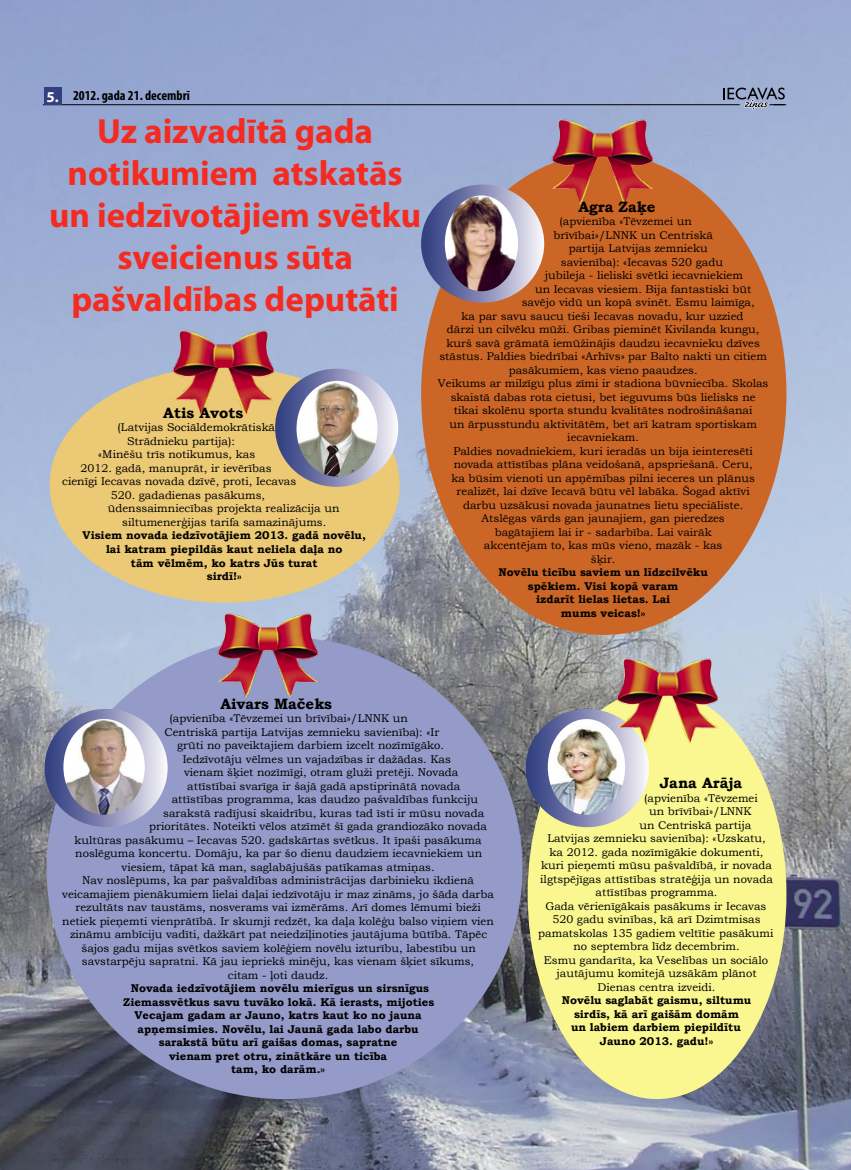
<style>
.page{position:relative;width:851px;height:1170px;background:#fff}
.page>*{position:absolute;margin:0;border:0;box-sizing:border-box;transform-origin:0 0}
.t1{font:700 35px/42px "Myriad Pro";color:#f42b21;text-align:center}
.t2{font:700 15px/18px "Bookman Old Style";color:#000;text-align:center}
.t3{font:700 condensed 13.75px "Myriad Pro";color:#000}
.t4{font:11.25px/13.5px "Bookman Old Style";color:#000;text-align:center}
.t5{font:700 11.25px/13.5px "Bookman Old Style";color:#000;text-align:center}
.s1{font-stretch:normal;font-size:15px;color:#fff}
</style>
<div class="page">
<img style="left:0;top:0;width:850px;height:1169px">
<hr style="left:44px;top:104px;width:695px;height:1px;background:#000">
<div style="left:44px;top:87px;width:17px;height:18px;background:#333f7f"></div>
<svg style="left:723px;top:88px;width:63px;height:22px"></svg>
<div style="left:50px;top:367px;width:349px;height:235px;background:#ebc975;border-radius:50%"></div>
<svg style="left:275px;top:368px;width:123px;height:119px;background:#8e93b8"></svg>
<img style="left:296px;top:381px;width:81px;height:95px;border-radius:50%">
<img style="left:172px;top:321px;width:103px;height:95px">
<div style="left:421px;top:153px;width:365px;height:482px;background:#cc6627;border-radius:50%"></div>
<svg style="left:421px;top:184px;width:123px;height:119px;background:#8f93b9"></svg>
<img style="left:445px;top:195px;width:73px;height:96px;border-radius:50%">
<img style="left:550px;top:110px;width:104px;height:95px">
<div style="left:46px;top:637px;width:476px;height:461px;background:#959bc8;border-radius:50%"></div>
<svg style="left:44px;top:708px;width:124px;height:119px;background:#9296bb"></svg>
<img style="left:63px;top:719px;width:82px;height:95px;border-radius:50%">
<img style="left:216px;top:603px;width:104px;height:95px">
<div style="left:527px;top:689px;width:259px;height:409px;background:#faf790;border-radius:50%"></div>
<svg style="left:525px;top:709px;width:123px;height:118px;background:#858bb3"></svg>
<img style="left:547px;top:719px;width:78px;height:95px;border-radius:50%">
<img style="left:615px;top:648px;width:104px;height:104px">
<p class="t3" style="left:55px;top:87px;width:136px"><span class="s1">.</span> 2012. gada 21. decembrī</p>
<h1 class="t1" style="left:49px;top:109px;width:373px">Uz aizvadītā gada notikumiem atskatās un iedzīvotājiem svētku sveicienus sūta pašvaldības deputāti</h1>
<h2 class="t2" style="left:163px;top:403px;width:81px">Atis Avots</h2>
<p class="t4" style="left:117px;top:421px;width:159px">(Latvijas Sociāldemokrātiskā</p>
<p class="t4" style="left:127px;top:434px;width:109px">Strādnieku partija):</p>
<p class="t4" style="left:98px;top:448px;width:158px">«Minēšu trīs notikumus, kas</p>
<p class="t4" style="left:80px;top:461px;width:193px">2012. gadā, manuprāt, ir ievērības</p>
<p class="t4" style="left:62px;top:475px;width:235px">cienīgi Iecavas novada dzīvē, proti, Iecavas</p>
<p class="t4" style="left:111px;top:488px;width:156px">520. gadadienas pasākums,</p>
<p class="t4" style="left:108px;top:502px;width:233px">ūdenssaimniecības projekta realizācija un</p>
<p class="t4" style="left:122px;top:515px;width:206px">siltumenerģijas tarifa samazinājums.</p>
<p class="t5" style="left:83px;top:528px;width:285px">Visiem novada iedzīvotājiem 2013. gadā novēlu, lai katram piepildās kaut neliela daļa no<br>tām vēlmēm, ko katrs Jūs turat<br>sirdī!»</p>
<h2 class="t2" style="left:578px;top:197px;width:79px">Agra Zaķe</h2>
<p class="t4" style="left:559px;top:214px;width:134px">(apvienība «Tēvzemei un</p>
<p class="t4" style="left:553px;top:228px;width:161px">brīvībai»/LNNK un Centriskā</p>
<p class="t4" style="left:568px;top:241px;width:140px">partija Latvijas zemnieku</p>
<p class="t4" style="left:561px;top:255px;width:163px">savienība): «Iecavas 520 gadu</p>
<p class="t4" style="left:544px;top:268px;width:200px">jubileja - lieliski svētki iecavniekiem</p>
<p class="t4" style="left:535px;top:282px;width:218px">un Iecavas viesiem. Bija fantastiski būt</p>
<p class="t4" style="left:521px;top:295px;width:234px">savējo vidū un kopā svinēt. Esmu laimīga,</p>
<p class="t4" style="left:461px;top:309px;width:283px">ka par savu saucu tieši Iecavas novadu, kur uzzied</p>
<p class="t4" style="left:447px;top:322px;width:314px">dārzi un cilvēku mūži. Gribas pieminēt Kivilanda kungu,</p>
<p class="t4" style="left:446px;top:336px;width:315px">kurš savā grāmatā iemūžinājis daudzu iecavnieku dzīves</p>
<p class="t4" style="left:439px;top:349px;width:329px">stāstus. Paldies biedrībai «Arhīvs» par Balto nakti un citiem</p>
<p class="t4" style="left:508px;top:363px;width:190px">pasākumiem, kas vieno paaudzes.</p>
<p class="t4" style="left:438px;top:376px;width:332px">Veikums ar milzīgu plus zīmi ir stadiona būvniecība. Skolas</p>
<p class="t4" style="left:450px;top:390px;width:306px">skaistā dabas rota cietusi, bet ieguvums būs lielisks ne</p>
<p class="t4" style="left:454px;top:403px;width:300px">tikai skolēnu sporta stundu kvalitātes nodrošināšanai</p>
<p class="t4" style="left:449px;top:417px;width:309px">un ārpusstundu aktivitātēm, bet arī katram sportiskam</p>
<p class="t4" style="left:567px;top:430px;width:73px">iecavniekam.</p>
<p class="t4" style="left:453px;top:444px;width:301px">Paldies novadniekiem, kuri ieradās un bija ieinteresēti</p>
<p class="t4" style="left:453px;top:457px;width:300px">novada attīstības plāna veidošanā, apspriešanā. Ceru,</p>
<p class="t4" style="left:451px;top:471px;width:305px">ka būsim vienoti un apņēmības pilni ieceres un plānus</p>
<p class="t4" style="left:456px;top:484px;width:294px">realizēt, lai dzīve Iecavā būtu vēl labāka. Šogad aktīvi</p>
<p class="t4" style="left:463px;top:498px;width:282px">darbu uzsākusi novada jaunatnes lietu speciāliste.</p>
<p class="t4" style="left:481px;top:511px;width:244px">Atslēgas vārds gan jaunajiem, gan pieredzes</p>
<p class="t4" style="left:494px;top:525px;width:218px">bagātajiem lai ir - sadarbība. Lai vairāk</p>
<p class="t4" style="left:484px;top:538px;width:240px">akcentējam to, kas mūs vieno, mazāk - kas</p>
<p class="t4" style="left:590px;top:552px;width:26px">šķir.</p>
<p class="t5" style="left:498px;top:565px;width:211px">Novēlu ticību saviem un līdzcilvēku spēkiem. Visi kopā varam<br>izdarīt lielas lietas. Lai<br>mums veicas!»</p>
<h2 class="t2" style="left:220px;top:694px;width:113px">Aivars Mačeks</h2>
<p class="t4" style="left:169px;top:711px;width:240px">(apvienība «Tēvzemei un brīvībai»/LNNK un</p>
<p class="t4" style="left:164px;top:725px;width:276px">Centriskā partija Latvijas zemnieku savienība): «Ir</p>
<p class="t4" style="left:177px;top:738px;width:268px">grūti no paveiktajiem darbiem izcelt nozīmīgāko.</p>
<p class="t4" style="left:183px;top:752px;width:269px">Iedzīvotāju vēlmes un vajadzības ir dažādas. Kas</p>
<p class="t4" style="left:184px;top:765px;width:276px">vienam šķiet nozīmīgi, otram gluži pretēji. Novada</p>
<p class="t4" style="left:187px;top:779px;width:274px">attīstībai svarīga ir šajā gadā apstiprinātā novada</p>
<p class="t4" style="left:172px;top:792px;width:308px">attīstības programma, kas daudzo pašvaldības funkciju</p>
<p class="t4" style="left:163px;top:806px;width:322px">sarakstā radījusi skaidrību, kuras tad īsti ir mūsu novada</p>
<p class="t4" style="left:149px;top:819px;width:339px">prioritātes. Noteikti vēlos atzīmēt šī gada grandiozāko novada</p>
<p class="t4" style="left:74px;top:833px;width:409px">kultūras pasākumu – Iecavas 520. gadskārtas svētkus. It īpaši pasākuma</p>
<p class="t4" style="left:75px;top:846px;width:408px">noslēguma koncertu. Domāju, ka par šo dienu daudziem iecavniekiem un</p>
<p class="t4" style="left:121px;top:860px;width:314px">viesiem, tāpat kā man, saglabājušās patīkamas atmiņas.</p>
<p class="t4" style="left:82px;top:873px;width:393px">Nav noslēpums, ka par pašvaldības administrācijas darbinieku ikdienā</p>
<p class="t4" style="left:62px;top:887px;width:433px">veicamajiem pienākumiem lielai daļai iedzīvotāju ir maz zināms, jo šāda darba</p>
<p class="t4" style="left:75px;top:900px;width:406px">rezultāts nav taustāms, nosverams vai izmērāms. Arī domes lēmumi bieži</p>
<p class="t4" style="left:62px;top:914px;width:433px">netiek pieņemti vienprātībā. Ir skumji redzēt, ka daļa kolēģu balso viņiem vien</p>
<p class="t4" style="left:70px;top:927px;width:418px">zināmu ambīciju vadīti, dažkārt pat neiedziļinoties jautājuma būtībā. Tāpēc</p>
<p class="t4" style="left:81px;top:941px;width:396px">šajos gadu mijas svētkos saviem kolēģiem novēlu izturību, labestību un</p>
<p class="t4" style="left:82px;top:954px;width:393px">savstarpēju sapratni. Kā jau iepriekš minēju, kas vienam šķiet sīkums,</p>
<p class="t4" style="left:228px;top:968px;width:102px">citam - ļoti daudz.</p>
<p class="t5" style="left:123px;top:981px;width:312px">Novada iedzīvotājiem novēlu mierīgus un sirsnīgus Ziemassvētkus savu tuvāko lokā. Kā ierasts, mijoties Vecajam gadam ar Jauno, katrs kaut ko no jauna apņemsimies. Novēlu, lai Jaunā gada labo darbu sarakstā būtu arī gaišas domas, sapratne<br>vienam pret otru, zinātkāre un ticība<br>tam, ko darām.»</p>
<h2 class="t2" style="left:393px;top:842px;width:58px">Astrīda<br>Vītola</h2>
<p class="t4" style="left:379px;top:878px;width:86px">(Vienotība): «Nozīmīgākais darbs, kas tika veikts šajā gadā, ir novada attīstības stratēģijas</p>
<p class="t4" style="left:384px;top:986px;width:71px">programmas</p>
<p class="t4" style="left:392px;top:999px;width:45px">izstrāde</p>
<p class="t4" style="left:131px;top:1013px;width:295px">un apstiprināšana. Tie ir dokumenti, kuri turpmākos</p>
<p class="t4" style="left:145px;top:1026px;width:269px">gadus noteiks novada attīstības virzienus, kā arī</p>
<p class="t4" style="left:158px;top:1040px;width:241px">veidus, atbildīgos un finanšu avotus mērķu</p>
<p class="t4" style="left:174px;top:1053px;width:210px">sasniegšanai. Tāpat nozīmīgs lēmums</p>
<h2 class="t2" style="left:659px;top:773px;width:84px">Jana Arāja</h2>
<p class="t4" style="left:644px;top:791px;width:115px">(apvienība «Tēvzemei</p>
<p class="t4" style="left:649px;top:804px;width:104px">un brīvībai»/LNNK</p>
<p class="t4" style="left:639px;top:818px;width:113px">un Centriskā partija</p>
<p class="t4" style="left:547px;top:831px;width:220px">Latvijas zemnieku savienība): «Uzskatu,</p>
<p class="t4" style="left:549px;top:845px;width:215px">ka 2012. gada nozīmīgākie dokumenti,</p>
<p class="t4" style="left:541px;top:858px;width:232px">kuri pieņemti mūsu pašvaldībā, ir novada</p>
<p class="t4" style="left:540px;top:872px;width:234px">ilgtspējīgas attīstības stratēģija un novada</p>
<p class="t4" style="left:595px;top:885px;width:123px">attīstības programma.</p>
<p class="t4" style="left:545px;top:899px;width:222px">Gada vērienīgākais pasākums ir Iecavas</p>
<p class="t4" style="left:552px;top:912px;width:210px">520 gadu svinības, kā arī Dzimtmisas</p>
<p class="t4" style="left:538px;top:926px;width:237px">pamatskolas 135 gadiem veltītie pasākumi</p>
<p class="t4" style="left:573px;top:939px;width:168px">no septembra līdz decembrim.</p>
<p class="t4" style="left:543px;top:953px;width:226px">Esmu gandarīta, ka Veselības un sociālo</p>
<p class="t4" style="left:556px;top:966px;width:202px">jautājumu komitejā uzsākām plānot</p>
<p class="t4" style="left:597px;top:980px;width:119px">Dienas centra izveidi.</p>
<p class="t5" style="left:561px;top:993px;width:191px">Novēlu saglabāt gaismu, siltumu sirdīs, kā arī gaišām domām<br>un labiem darbiem piepildītu<br>Jauno 2013. gadu!»</p>
</div>
